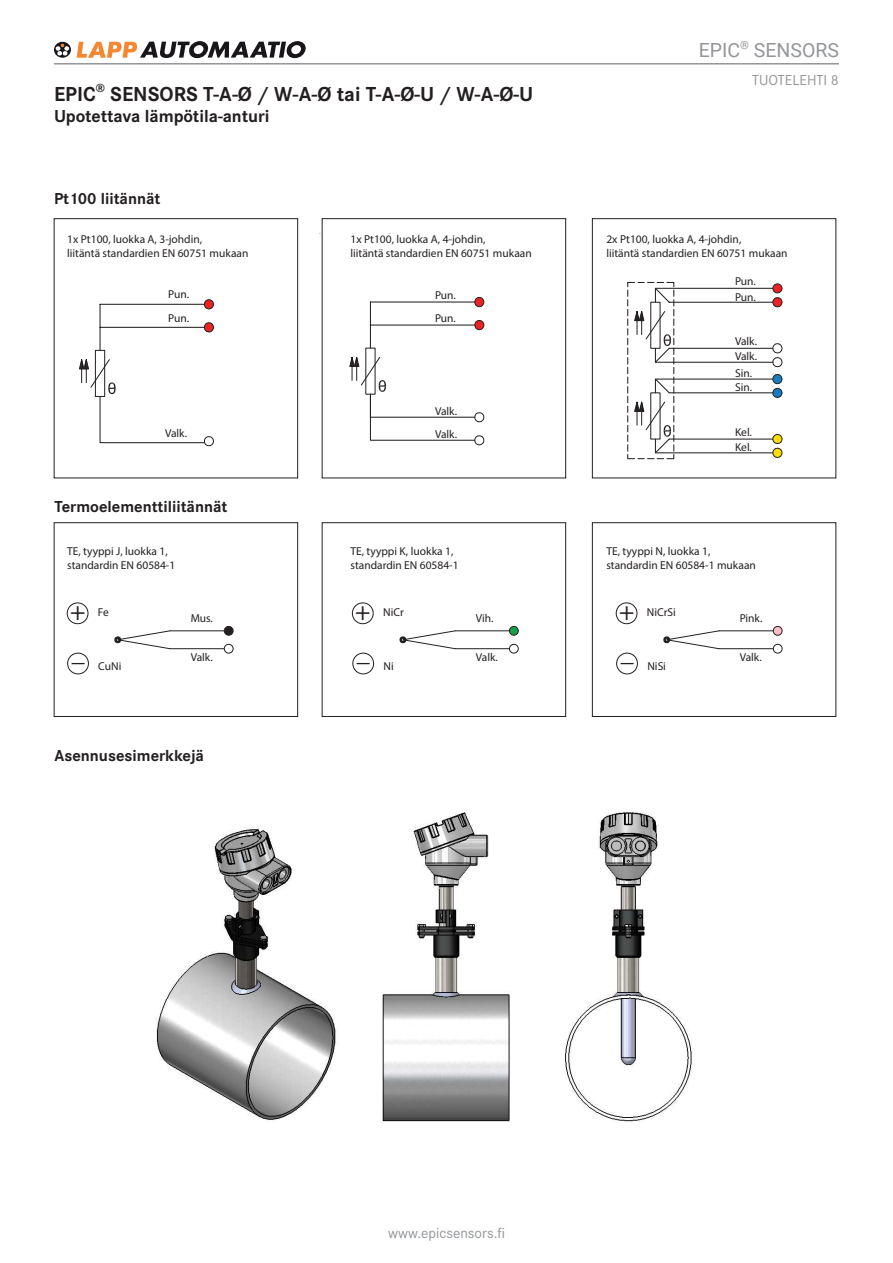
<style>
.page{position:relative;width:893px;height:1263px;background:#fff}
.page>*{position:absolute;margin:0;border:0;box-sizing:border-box;transform-origin:0 0}
.t1{font:25.8px/41px "Trade Gothic LT";color:#231f20}
.Main_headline_14pt_b{font:700 21px "Corporate STOT";color:#231f20}
.t2{font:19.5px "Roboto";color:#939598}
._2nd_headline_12pt_b{font:700 18px "Corporate STOT";color:#231f20}
.Body_headline_11pt_b{font:700 16.5px "Corporate STOT";color:#231f20}
.Datasheet_no__10_pt{font:15px "Corporate STOT";color:#939598}
.t3{font:11.4px/13.8px "Trade Gothic LT";color:#231f20}
</style>
<div class="page">
<img style="left:156px;top:812px;width:536px;height:310px">
<div style="left:95px;top:350px;width:10px;height:47px;border:1px solid #231f20"></div>
<hr style="left:100px;top:304px;width:1px;height:46px;background:#231f20">
<hr style="left:100px;top:327px;width:104px;height:1px;background:#231f20">
<hr style="left:100px;top:304px;width:104px;height:1px;background:#231f20">
<svg style="left:204px;top:299px;width:10px;height:11px"></svg>
<svg style="left:204px;top:322px;width:10px;height:11px"></svg>
<svg style="left:79px;top:355px;width:135px;height:91px"></svg>
<hr style="left:370px;top:302px;width:1px;height:46px;background:#231f20">
<hr style="left:370px;top:325px;width:105px;height:1px;background:#231f20">
<hr style="left:370px;top:301px;width:105px;height:2px;background:#231f20">
<svg style="left:474px;top:297px;width:11px;height:10px"></svg>
<svg style="left:474px;top:320px;width:11px;height:10px"></svg>
<svg style="left:349px;top:353px;width:136px;height:93px"></svg>
<svg style="left:627px;top:281px;width:156px;height:179px"></svg>
<hr style="left:170px;top:630px;width:54px;height:1px;background:#231f20">
<hr style="left:170px;top:648px;width:54px;height:1px;background:#231f20">
<svg style="left:114px;top:630px;width:57px;height:19px"></svg>
<div style="left:224px;top:626px;width:9px;height:9px;background:#231f20;border-radius:50%"></div>
<div style="left:224px;top:626px;width:9px;height:10px;border:1px solid #231f20;border-radius:50%"></div>
<div style="left:224px;top:644px;width:9px;height:9px;border:1px solid #231f20;border-radius:50%"></div>
<div style="left:67px;top:602px;width:21px;height:22px;border:1px solid #231f20;border-radius:50%"></div>
<div style="left:67px;top:653px;width:22px;height:21px;border:1px solid #231f20;border-radius:50%"></div>
<hr style="left:455px;top:630px;width:54px;height:1px;background:#231f20">
<hr style="left:455px;top:648px;width:54px;height:1px;background:#231f20">
<svg style="left:399px;top:630px;width:57px;height:19px"></svg>
<div style="left:509px;top:626px;width:9px;height:9px;background:#16a149;border-radius:50%"></div>
<div style="left:509px;top:626px;width:10px;height:10px;border:1px solid #231f20;border-radius:50%"></div>
<div style="left:509px;top:644px;width:10px;height:9px;border:1px solid #231f20;border-radius:50%"></div>
<div style="left:352px;top:602px;width:21px;height:22px;border:1px solid #231f20;border-radius:50%"></div>
<div style="left:352px;top:653px;width:22px;height:21px;border:1px solid #231f20;border-radius:50%"></div>
<hr style="left:719px;top:630px;width:54px;height:1px;background:#231f20">
<hr style="left:719px;top:648px;width:54px;height:1px;background:#231f20">
<svg style="left:663px;top:630px;width:57px;height:19px"></svg>
<div style="left:773px;top:626px;width:9px;height:9px;background:#f9bfc5;border-radius:50%"></div>
<div style="left:773px;top:626px;width:9px;height:10px;border:1px solid #231f20;border-radius:50%"></div>
<div style="left:773px;top:644px;width:9px;height:9px;border:1px solid #231f20;border-radius:50%"></div>
<div style="left:616px;top:602px;width:21px;height:22px;border:1px solid #231f20;border-radius:50%"></div>
<div style="left:616px;top:653px;width:22px;height:21px;border:1px solid #231f20;border-radius:50%"></div>
<div style="left:54px;top:218px;width:244px;height:260px;border:1px solid #231f20"></div>
<div style="left:322px;top:218px;width:244px;height:260px;border:1px solid #231f20"></div>
<div style="left:592px;top:218px;width:244px;height:260px;border:1px solid #231f20"></div>
<div style="left:54px;top:522px;width:244px;height:195px;border:1px solid #231f20"></div>
<div style="left:322px;top:522px;width:244px;height:195px;border:1px solid #231f20"></div>
<div style="left:592px;top:522px;width:244px;height:195px;border:1px solid #231f20"></div>
<svg style="left:54px;top:42px;width:17px;height:16px"></svg>
<svg style="left:55px;top:43px;width:14px;height:13px"></svg>
<svg style="left:77px;top:41px;width:229px;height:17px"></svg>
<hr style="left:54px;top:63px;width:785px;height:2px;background:#939598">
<p class="Main_headline_14pt_b" style="left:54px;top:82px;width:481px">EPIC<sup>®</sup> SENSORS T-A-Ø / W-A-Ø tai T-A-Ø-U / W-A-Ø-U</p>
<p class="_2nd_headline_12pt_b" style="left:54px;top:106px;width:217px">Upotettava lämpötila-anturi</p>
<p class="Body_headline_11pt_b" style="left:54px;top:189px;width:108px">Pt100 liitännät</p>
<h3 class="t2" style="left:699px;top:37px;width:142px">EPIC<sup>®</sup> SENSORS</h3>
<p class="Datasheet_no__10_pt" style="left:752px;top:71px;width:88px">TUOTELEHTI 8</p>
<p class="t3" style="left:67px;top:232px;width:183px">1x Pt100, luokka A, 3-johdin,<br>liitäntä standardien EN 60751 mukaan</p>
<p class="t3" style="left:350px;top:232px;width:183px">1x Pt100, luokka A, 4-johdin,<br>liitäntä standardien EN 60751 mukaan</p>
<p class="t3" style="left:606px;top:232px;width:183px">2x Pt100, luokka A, 4-johdin,<br>liitäntä standardien EN 60751 mukaan</p>
<p class="t3" style="left:168px;top:282px;width:22px;line-height:23.9px">Pun.<br>Pun.</p>
<p class="t3" style="left:165px;top:426px;width:24px">Valk.</p>
<p class="t3" style="left:435px;top:284px;width:22px;line-height:22.6px">Pun.<br>Pun.</p>
<p class="t3" style="left:435px;top:400px;width:24px;line-height:22.6px">Valk.<br>Valk.</p>
<p class="t3" style="left:735px;top:273px;width:22px;line-height:15.6px">Pun.<br>Pun.</p>
<p class="t3" style="left:735px;top:334px;width:24px">Valk.</p>
<p class="t3" style="left:735px;top:366px;width:19px">Sin.<br>Sin.</p>
<p class="t3" style="left:735px;top:424px;width:18px;line-height:15.5px">Kel.<br>Kel.</p>
<p class="t3" style="left:735px;top:349px;width:24px">Valk.</p>
<p class="Body_headline_11pt_b" style="left:54px;top:497px;width:175px">Termoelementtiliitännät</p>
<p class="t3" style="left:67px;top:545px;width:110px">TE, tyyppi J, luokka 1, standardin EN 60584-1</p>
<p class="t3" style="left:350px;top:545px;width:110px">TE, tyyppi K, luokka 1, standardin EN 60584-1</p>
<p class="t3" style="left:606px;top:545px;width:151px">TE, tyyppi N, luokka 1, standardin EN 60584-1 mukaan</p>
<p class="t1" style="left:70px;top:590px;width:17px">+ _</p>
<p class="t3" style="left:98px;top:605px;width:12px">Fe</p>
<p class="t3" style="left:98px;top:659px;width:25px">CuNi</p>
<p class="t3" style="left:191px;top:611px;width:24px">Mus.</p>
<p class="t3" style="left:191px;top:650px;width:24px">Valk.</p>
<p class="t1" style="left:355px;top:590px;width:17px">+ _</p>
<p class="t3" style="left:383px;top:605px;width:22px">NiCr</p>
<p class="t3" style="left:383px;top:659px;width:12px">Ni</p>
<p class="t3" style="left:476px;top:611px;width:19px">Vih.</p>
<p class="t3" style="left:476px;top:650px;width:24px">Valk.</p>
<p class="t1" style="left:619px;top:590px;width:17px">+ _</p>
<p class="t3" style="left:647px;top:605px;width:31px">NiCrSi</p>
<p class="t3" style="left:647px;top:659px;width:20px">NiSi</p>
<p class="t3" style="left:740px;top:611px;width:24px">Pink.</p>
<p class="t3" style="left:740px;top:650px;width:24px">Valk.</p>
<p class="Body_headline_11pt_b" style="left:54px;top:746px;width:151px">Asennusesimerkkejä</p>
<h3 class="Datasheet_no__10_pt" style="left:388px;top:1224px;width:118px">www.epicsensors.fi</h3>
</div>
